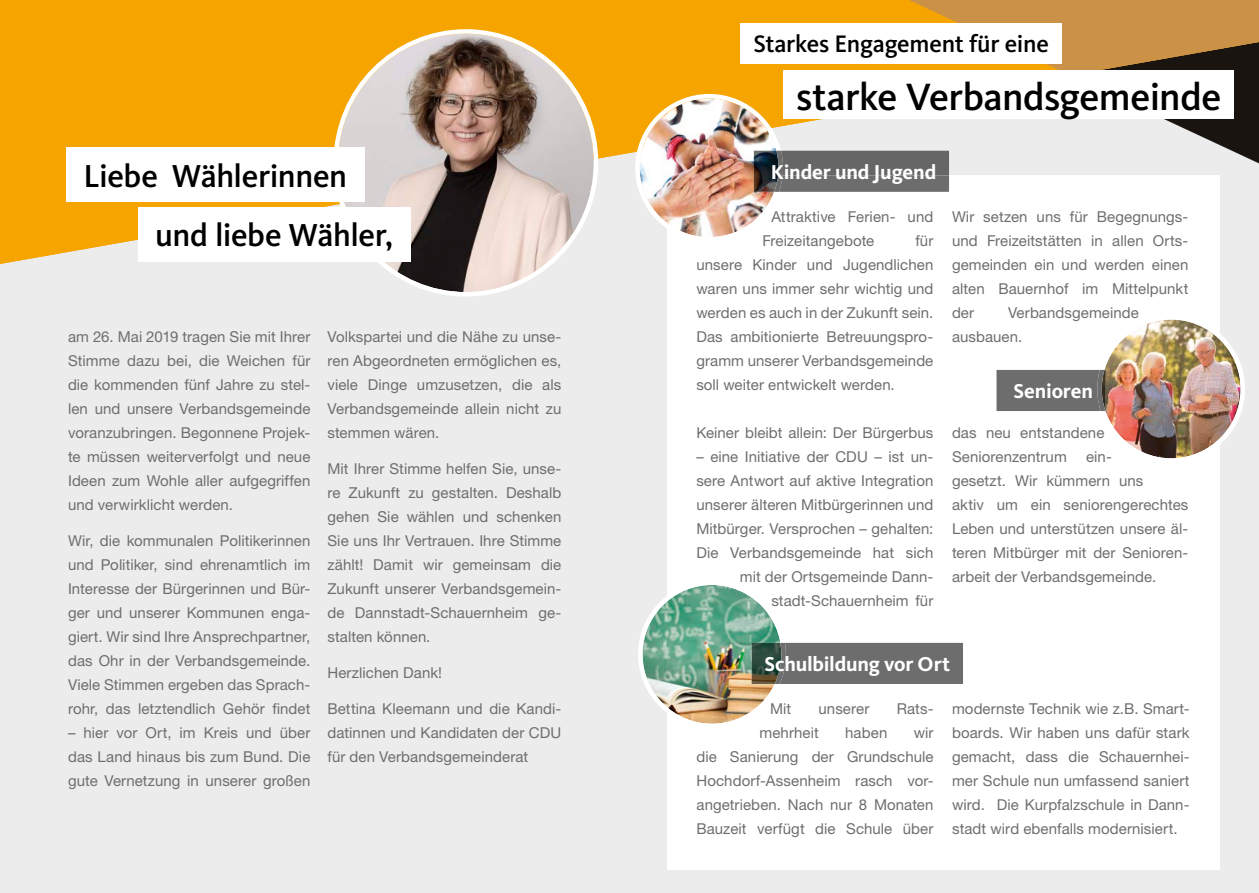
<style>
.page{position:relative;width:1259px;height:893px;background:#ececec}
.page>*{position:absolute;margin:0;border:0;box-sizing:border-box;transform-origin:0 0}
.t1{font:500 39.45px "CDU Kievit Tab";letter-spacing:-.015em;color:#000}
.t2{font:500 32.85px "CDU Kievit Tab";letter-spacing:-.015em;color:#000}
.t3{font:500 24.75px "CDU Kievit Tab";letter-spacing:-.015em;color:#000}
.t4{font:700 20.85px "CDU Kievit Tab";letter-spacing:-.01em;color:#fff}
.t5{font:15px/24px "Helvetica Neue LT Std";letter-spacing:.005em;color:#6e6e6d;text-align:justify}
</style>
<div class="page">
<svg style="left:0;top:0;width:1220px;height:264px;background:#f5ab15"></svg>
<svg style="left:333px;top:29px;width:265px;height:267px;background:#bda790"></svg>
<div style="left:138px;top:207px;width:272px;height:54px;background:#fff"></div>
<div style="left:66px;top:147px;width:298px;height:54px;background:#fff"></div>
<div style="left:666px;top:175px;width:553px;height:695px;background:#fff"></div>
<svg style="left:635px;top:0;width:624px;height:242px"></svg>
<img style="left:996px;top:315px;width:249px;height:148px">
<img style="left:638px;top:580px;width:325px;height:148px">
<h2 class="t2" style="left:84px;top:157px;width:265px">Liebe Wählerinnen</h2>
<h2 class="t2" style="left:155px;top:217px;width:240px">und liebe Wähler,</h2>
<p class="t5" style="left:68px;top:324px;width:244px">am 26. Mai 2019 tragen Sie mit Ihrer Stimme dazu bei, die Weichen für die kommenden fünf Jahre zu stel&shy;len und unsere Verbandsgemeinde voranzubringen. Begonnene Projek&shy;te müssen weiterverfolgt und neue Ideen zum Wohle aller aufgegriffen und verwirklicht werden.</p>
<p class="t5" style="left:68px;top:528px;width:244px">Wir, die kommunalen Politikerinnen und Politiker, sind ehrenamtlich im Interesse der Bürgerinnen und Bür&shy;ger und unserer Kommunen enga&shy;giert. Wir sind Ihre Ansprechpartner, das Ohr in der Verbandsgemeinde.<br>Viele Stimmen ergeben das Sprach&shy;rohr, das letztendlich Gehör ndet</p>
<p class="t5" style="left:68px;top:720px;width:244px">– hier vor Ort, im Kreis und über das Land hinaus bis zum Bund. Die gute Vernetzung in unserer großen</p>
<p class="t5" style="left:327px;top:324px;width:235px">Volkspartei und die Nähe zu unse&shy;ren Abgeordneten ermöglichen es, viele Dinge umzusetzen, die als Verbandsgemeinde allein nicht zu stemmen wären.</p>
<p class="t5" style="left:327px;top:456px;width:235px">Mit Ihrer Stimme helfen Sie, unse&shy;re Zukunft zu gestalten. Deshalb gehen Sie wählen und schenken Sie uns Ihr Vertrauen. Ihre Stimme zählt! Damit wir gemeinsam die Zukunft unserer Verbandsgemein&shy;de Dannstadt-Schauernheim ge&shy;stalten können.</p>
<p class="t5" style="left:327px;top:660px;width:116px">Herzlichen Dank!</p>
<p class="t5" style="left:327px;top:696px;width:235px">Bettina Kleemann und die Kandi&shy;datinnen und Kandidaten der CDU für den Verbandsgemeinderat</p>
<h3 class="t3" style="left:753px;top:30px;width:297px">Starkes Engagement für eine</h3>
<h1 class="t1" style="left:796px;top:74px;width:427px">starke Verbandsgemeinde</h1>
<h3 class="t4" style="left:771px;top:160px;width:167px">Kinder und Jugend</h3>
<p class="t5" style="left:762px;top:204px;width:173px;text-indent:9px">Attraktive Ferien- und<br>Freizeitangebote</p>
<p class="t5" style="left:696px;top:228px;width:239px;text-indent:219px">für unsere Kinder und Jugendlichen waren uns immer sehr wichtig und werden es auch in der Zukunft sein.<br>Das ambitionierte Betreuungspro&shy;gramm unserer Verbandsgemeinde soll weiter entwickelt werden.</p>
<p class="t5" style="left:696px;top:420px;width:238px">Keiner bleibt allein: Der Bürgerbus</p>
<p class="t5" style="left:696px;top:444px;width:239px;text-align:right">– eine Initiative der CDU – ist un&shy;sere Antwort auf aktive Integration unserer älteren Mitbürgerinnen und<br>Mitbürger. Versprochen – gehalten:<br>Die Verbandsgemeinde hat sich mit der Ortsgemeinde Dann&shy;stadt-Schauernheim für</p>
<p class="t5" style="left:952px;top:204px;width:238px">Wir setzen uns für Begegnungs&shy;und Freizeitstätten in allen Orts&shy;gemeinden ein und werden einen alten Bauernhof im Mittelpunkt der</p>
<p class="t5" style="left:952px;top:300px;width:188px;text-indent:56px">Verbandsgemeinde ausbauen.</p>
<h3 class="t4" style="left:1013px;top:379px;width:81px">Senioren</h3>
<p class="t5" style="left:952px;top:420px;width:154px">das neu entstandene<br>Seniorenzentrum</p>
<p class="t5" style="left:952px;top:444px;width:238px;text-align:left;text-indent:134px">ein-<br>gesetzt. Wir kümmern uns<br>aktiv um ein seniorengerechtes<br>Leben und unterstützen unsere äl&shy;teren Mitbürger mit der Senioren&shy;arbeit der Verbandsgemeinde.</p>
<h3 class="t4" style="left:764px;top:652px;width:187px">Schulbildung vor Ort</h3>
<p class="t5" style="left:770px;top:696px;width:23px">Mit</p>
<p class="t5" style="left:818px;top:696px;width:52px">unserer</p>
<p class="t5" style="left:897px;top:696px;width:38px">Rats-</p>
<p class="t5" style="left:759px;top:720px;width:61px">mehrheit</p>
<p class="t5" style="left:845px;top:720px;width:44px">haben</p>
<p class="t5" style="left:952px;top:696px;width:239px">modernste Technik wie z.B. Smart&shy;boards. Wir haben uns dafür stark gemacht, dass die Schauernhei&shy;mer Schule nun umfassend saniert wird. Die Kurpfalzschule in Dann&shy;stadt wird ebenfalls modernisiert.</p>
<p class="t5" style="left:696px;top:720px;width:239px;text-indent:217px">wir die Sanierung der Grundschule Hochdorf-Assenheim rasch vor&shy;angetrieben. Nach nur 8 Monaten Bauzeit verfügt die Schule über</p>
</div>
